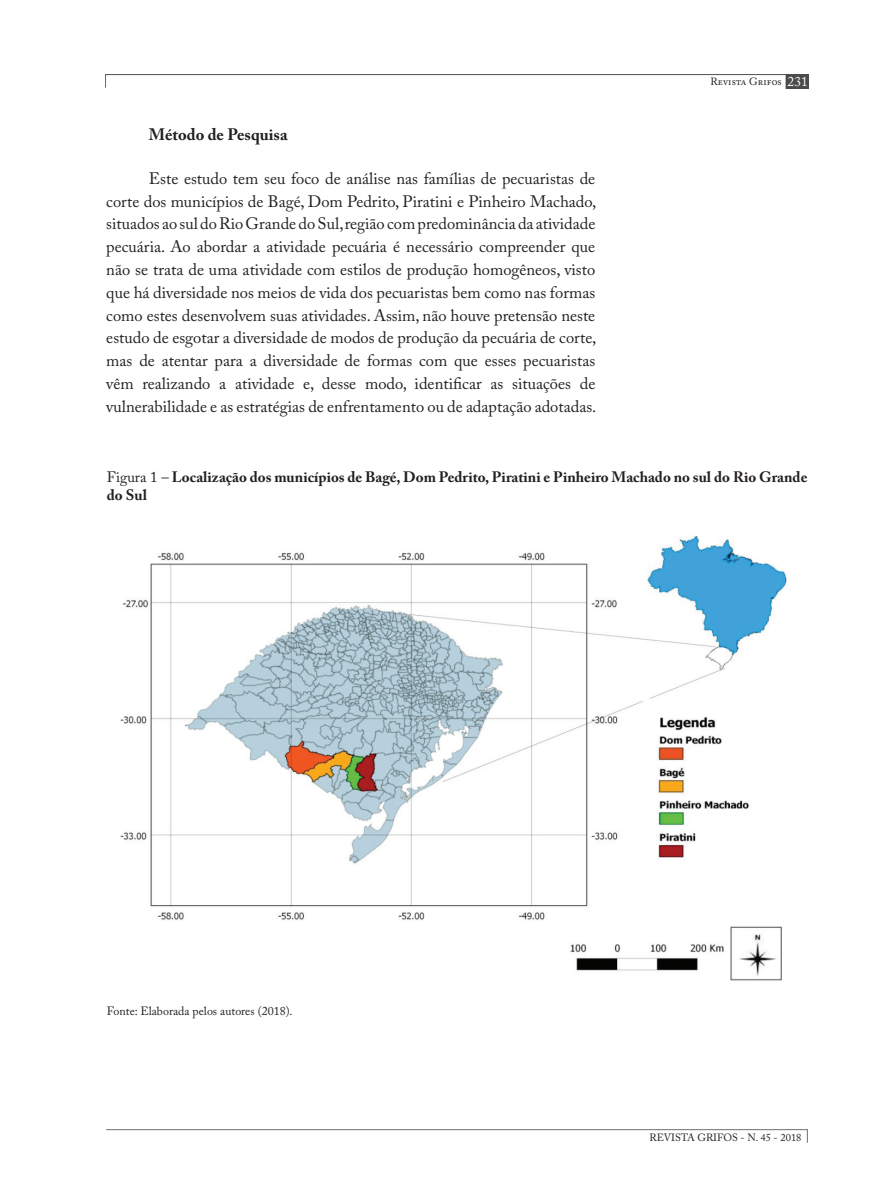
<style>
.page{position:relative;width:893px;height:1191px;background:#fff}
.page>*{position:absolute;margin:0;border:0;box-sizing:border-box;transform-origin:0 0}
.t1{font:16.5px/22.8px "Adobe Caslon Pro";color:#231f20;text-align:justify}
.t2{font:700 16.5px "Adobe Caslon Pro";color:#231f20}
.t3{font:700 15px/18px "Adobe Caslon Pro";color:#231f20}
.t4{font:12px "Adobe Caslon Pro";color:#231f20}
.t5{font:10.5px "Adobe Caslon Pro";color:#231f20}
.s1{font-size:13.5px;color:#fff}
.s2{font-weight:400}
</style>
<div class="page">
<img style="left:105px;top:74px;width:704px;height:14px">
<img style="left:106px;top:1129px;width:702px;height:13px">
<img style="left:120px;top:536px;width:667px;height:445px">
<p class="t2" style="left:149px;top:124px;width:140px">Método de Pesquisa</p>
<p class="t1" style="left:106px;top:167px;width:492px;text-indent:43px">Este estudo tem seu foco de análise nas famílias de pecuaristas de corte dos municípios de Bagé, Dom Pedrito, Piratini e Pinheiro Machado, situados ao sul do Rio Grande do Sul, região com predominância da atividade pecuária. Ao abordar a atividade pecuária é necessário compreender que não se trata de uma atividade com estilos de produção homogêneos, visto que há diversidade nos meios de vida dos pecuaristas bem como nas formas como estes desenvolvem suas atividades. Assim, não houve pretensão neste estudo de esgotar a diversidade de modos de produção da pecuária de corte, mas de atentar para a diversidade de formas com que esses pecuaristas vêm realizando a atividade e, desse modo, identificar as situações de vulnerabilidade e as estratégias de enfrentamento ou de adaptação adotadas.</p>
<p class="t5" style="left:710px;top:75px;width:99px">Revista Grifos <span class="s1">231</span></p>
<p class="t3" style="left:107px;top:467px;width:702px"><span class="s2">Figura 1 –</span> Localização dos municípios de Bagé, Dom Pedrito, Piratini e Pinheiro Machado no sul do Rio Grande do Sul</p>
<p class="t4" style="left:107px;top:1004px;width:187px">Fonte: Elaborada pelos autores (2018).</p>
<p class="t5" style="left:649px;top:1131px;width:153px">REVISTA GRIFOS - N. 45 - 2018</p>
</div>
